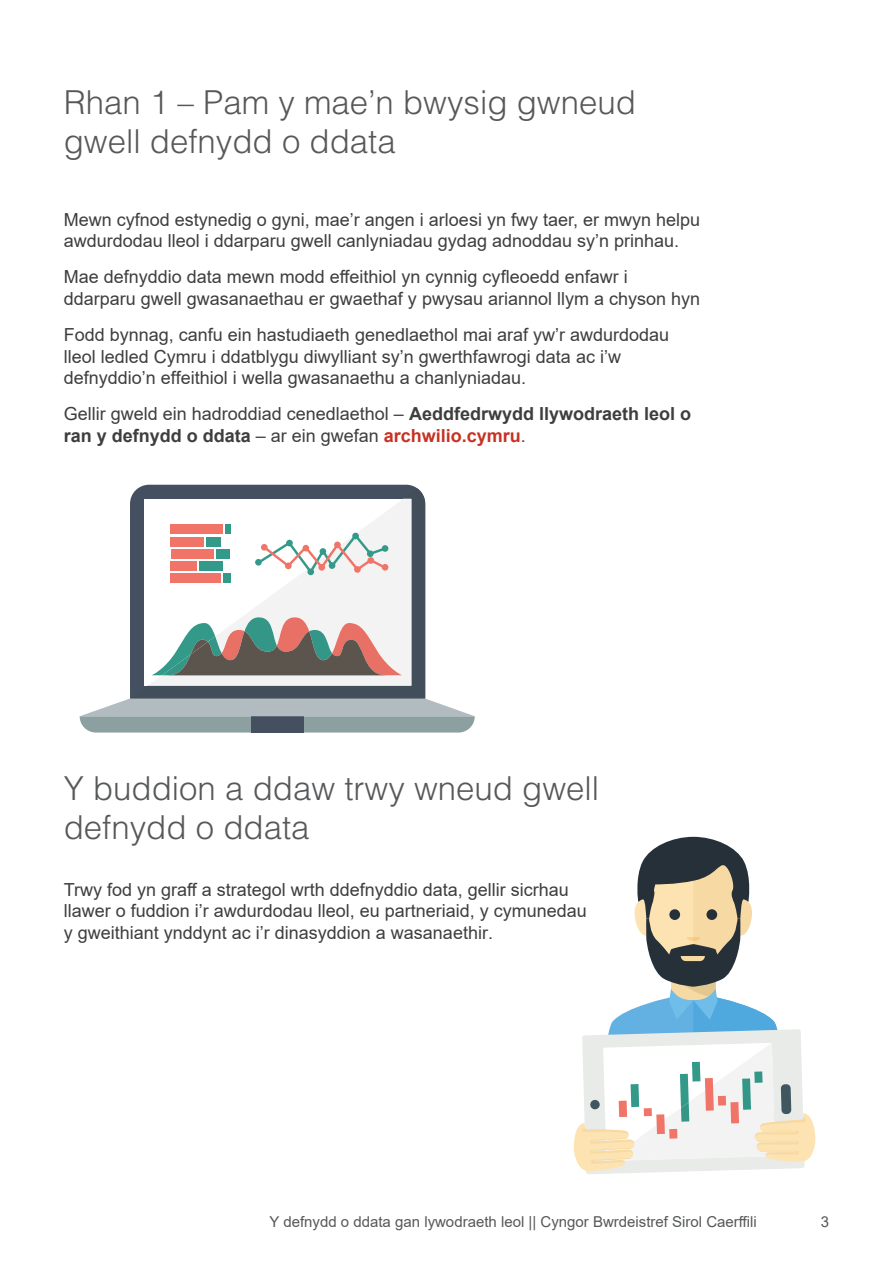
<style>
.page{position:relative;width:893px;height:1263px;background:#fff}
.page>*{position:absolute;margin:0;border:0;box-sizing:border-box;transform-origin:0 0}
.Normal_Body_Text{font:300 33px/39.6px "Helvetica LT Std";color:#57585a}
.Normal_Body_Text-2{font:18px/21.6px "Arial";color:#3e3e3f}
.t1{font:15px "Arial";color:#57585a}
.s1{font-weight:700}
.s2{font-weight:700;color:#c63224}
</style>
<div class="page">
<svg style="left:79px;top:484px;width:383px;height:249px"></svg>
<svg style="left:130px;top:488px;width:295px;height:210px;fill:#44505f"></svg>
<svg style="left:148px;top:499px;width:263px;height:187px"></svg>
<svg style="left:80px;top:698px;width:395px;height:34px"></svg>
<svg style="left:152px;top:617px;width:250px;height:58px"></svg>
<div style="left:170px;top:525px;width:53px;height:9px;background:#f07467"></div>
<div style="left:170px;top:537px;width:34px;height:9px;background:#f07467"></div>
<div style="left:171px;top:549px;width:43px;height:9px;background:#f07467"></div>
<div style="left:170px;top:561px;width:26px;height:10px;background:#f07467"></div>
<div style="left:170px;top:573px;width:51px;height:10px;background:#f07467"></div>
<div style="left:225px;top:525px;width:6px;height:9px;background:#339a8a"></div>
<div style="left:206px;top:537px;width:15px;height:9px;background:#339a8a"></div>
<div style="left:216px;top:549px;width:14px;height:9px;background:#339a8a"></div>
<div style="left:199px;top:561px;width:23px;height:10px;background:#339a8a"></div>
<div style="left:224px;top:573px;width:7px;height:10px;background:#339a8a"></div>
<svg style="left:258px;top:534px;width:128px;height:40px"></svg>
<div style="left:318px;top:564px;width:7px;height:7px;background:#f07467;border-radius:50%"></div>
<div style="left:334px;top:541px;width:7px;height:7px;background:#f07467;border-radius:50%"></div>
<div style="left:354px;top:566px;width:7px;height:7px;background:#f07467;border-radius:50%"></div>
<div style="left:367px;top:557px;width:7px;height:7px;background:#f07467;border-radius:50%"></div>
<div style="left:382px;top:564px;width:6px;height:7px;background:#f07467;border-radius:50%"></div>
<div style="left:382px;top:545px;width:6px;height:7px;background:#339a8a;border-radius:50%"></div>
<div style="left:367px;top:550px;width:7px;height:7px;background:#339a8a;border-radius:50%"></div>
<div style="left:352px;top:533px;width:7px;height:6px;background:#339a8a;border-radius:50%"></div>
<div style="left:329px;top:562px;width:6px;height:7px;background:#339a8a;border-radius:50%"></div>
<div style="left:320px;top:548px;width:6px;height:7px;background:#339a8a;border-radius:50%"></div>
<div style="left:307px;top:569px;width:7px;height:6px;background:#339a8a;border-radius:50%"></div>
<div style="left:255px;top:559px;width:7px;height:7px;background:#339a8a;border-radius:50%"></div>
<div style="left:286px;top:540px;width:7px;height:6px;background:#339a8a;border-radius:50%"></div>
<svg style="left:574px;top:837px;width:241px;height:337px"></svg>
<div style="left:754px;top:1071px;width:9px;height:12px;background:#339686"></div>
<p class="Normal_Body_Text" style="left:64px;top:82px;width:574px">Rhan 1 – Pam y mae’n bwysig gwneud gwell defnydd o ddata</p>
<p class="Normal_Body_Text-2" style="left:64px;top:208px;width:638px">Mewn cyfnod estynedig o gyni, mae’r angen i arloesi yn fwy taer, er mwyn helpu awdurdodau lleol i ddarparu gwell canlyniadau gydag adnoddau sy’n prinhau.</p>
<p class="Normal_Body_Text-2" style="left:64px;top:266px;width:638px">Mae defnyddio data mewn modd effeithiol yn cynnig cyfleoedd enfawr i ddarparu gwell gwasanaethau er gwaethaf y pwysau ariannol llym a chyson hyn</p>
<p class="Normal_Body_Text-2" style="left:64px;top:324px;width:607px">Fodd bynnag, canfu ein hastudiaeth genedlaethol mai araf yw’r awdurdodau lleol ledled Cymru i ddatblygu diwylliant sy’n gwerthfawrogi data ac i’w defnyddio’n effeithiol i wella gwasanaethu a chanlyniadau.</p>
<p class="Normal_Body_Text-2" style="left:64px;top:403px;width:629px">Gellir gweld ein hadroddiad cenedlaethol – <span class="s1">Aeddfedrwydd llywodraeth leol o ran y defnydd o ddata</span> – ar ein gwefan <span class="s2">archwilio.cymru</span>.</p>
<p class="Normal_Body_Text" style="left:64px;top:768px;width:537px">Y buddion a ddaw trwy wneud gwell defnydd o ddata</p>
<p class="Normal_Body_Text-2" style="left:64px;top:878px;width:525px">Trwy fod yn graff a strategol wrth ddefnyddio data, gellir sicrhau llawer o fuddion i’r awdurdodau lleol, eu partneriaid, y cymunedau y gweithiant ynddynt ac i’r dinasyddion a wasanaethir.</p>
<p class="t1" style="left:269px;top:1212px;width:489px">Y defnydd o ddata gan lywodraeth leol || Cyngor Bwrdeistref Sirol Caerffili</p>
<p class="t1" style="left:821px;top:1212px;width:10px">3</p>
</div>
